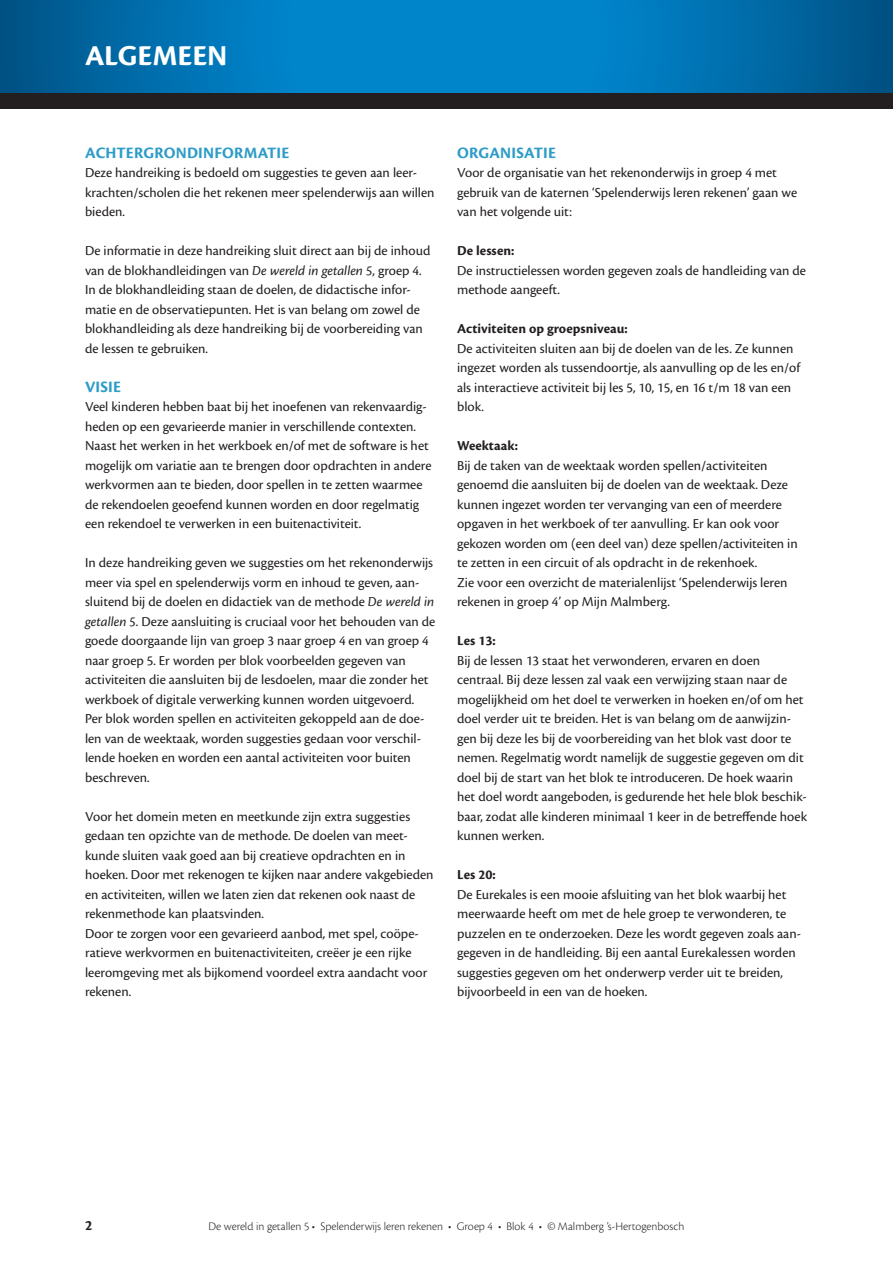
<style>
.page{position:relative;width:893px;height:1263px;background:#fff}
.page>*{position:absolute;margin:0;border:0;box-sizing:border-box;transform-origin:0 0}
.t1{font:30px "Cronos Pro Bold Capt";color:#fff}
.t2{font:700 16.5px "Cronos Pro";letter-spacing:.015em;color:#2d9cc6}
.t3{font:700 15px "Cronos Pro";color:#231f20}
.t4{font:14.25px/19.5px "Cronos Pro";color:#231f20}
.t5{font:700 14.25px "Cronos Pro";letter-spacing:.005em;color:#231f20}
.t6{font:300 12px "Cronos Pro";letter-spacing:-.005em;color:#231f20}
.s1{font-style:italic}
</style>
<div class="page">
<svg style="left:0;top:0;width:893px;height:93px;background:#0073b4"></svg>
<div style="left:0;top:93px;width:893px;height:15px;background:#231f20"></div>
<h1 class="t1" style="left:85px;top:38px;width:144px">ALGEMEEN</h1>
<p class="t2" style="left:85px;top:143px;width:206px">ACHTERGRONDINFORMATIE</p>
<p class="t4" style="left:85px;top:163px;width:351px">Deze handreiking is bedoeld om suggesties te geven aan leer&shy;krachten/scholen die het rekenen meer spelenderwijs aan willen bieden.</p>
<p class="t4" style="left:85px;top:241px;width:347px">De informatie in deze handreiking sluit direct aan bij de inhoud van de blokhandleidingen van <span class="s1">De wereld in getallen 5</span>, groep 4.<br>In de blokhandleiding staan de doelen, de didactische infor&shy;matie en de observatiepunten. Het is van belang om zowel de blokhandleiding als deze handreiking bij de voorbereiding van de lessen te gebruiken.</p>
<p class="t2" style="left:85px;top:377px;width:37px">VISIE</p>
<p class="t4" style="left:85px;top:397px;width:348px">Veel kinderen hebben baat bij het inoefenen van rekenvaardig&shy;heden op een gevarieerde manier in verschillende contexten.<br>Naast het werken in het werkboek en/of met de software is het mogelijk om variatie aan te brengen door opdrachten in andere werkvormen aan te bieden, door spellen in te zetten waarmee de rekendoelen geoefend kunnen worden en door regelmatig een rekendoel te verwerken in een buitenactiviteit.</p>
<p class="t4" style="left:85px;top:553px;width:352px">In deze handreiking geven we suggesties om het rekenonderwijs meer via spel en spelenderwijs vorm en inhoud te geven, aan&shy;sluitend bij de doelen en didactiek van de methode <span class="s1">De wereld in getallen 5</span>. Deze aansluiting is cruciaal voor het behouden van de goede doorgaande lijn van groep 3 naar groep 4 en van groep 4 naar groep 5. Er worden per blok voorbeelden gegeven van activiteiten die aansluiten bij de lesdoelen, maar die zonder het werkboek of digitale verwerking kunnen worden uitgevoerd.<br>Per blok worden spellen en activiteiten gekoppeld aan de doe&shy;len van de weektaak, worden suggesties gedaan voor verschil&shy;lende hoeken en worden een aantal activiteiten voor buiten beschreven.</p>
<p class="t4" style="left:85px;top:807px;width:350px">Voor het domein meten en meetkunde zijn extra suggesties gedaan ten opzichte van de methode. De doelen van meet&shy;kunde sluiten vaak goed aan bij creatieve opdrachten en in hoeken. Door met rekenogen te kijken naar andere vakgebieden en activiteiten, willen we laten zien dat rekenen ook naast de rekenmethode kan plaatsvinden.<br>Door te zorgen voor een gevarieerd aanbod, met spel, coöpe&shy;ratieve werkvormen en buitenactiviteiten, creëer je een rijke leeromgeving met als bijkomend voordeel extra aandacht voor rekenen.</p>
<p class="t2" style="left:457px;top:143px;width:100px">ORGANISATIE</p>
<p class="t4" style="left:457px;top:163px;width:342px">Voor de organisatie van het rekenonderwijs in groep 4 met gebruik van de katernen ‘Spelenderwijs leren rekenen’ gaan we van het volgende uit:</p>
<p class="t5" style="left:457px;top:243px;width:59px">De lessen:</p>
<p class="t4" style="left:457px;top:261px;width:350px">De instructielessen worden gegeven zoals de handleiding van de methode aangeeft.</p>
<p class="t5" style="left:457px;top:321px;width:172px">Activiteiten op groepsniveau:</p>
<p class="t4" style="left:457px;top:339px;width:345px">De activiteiten sluiten aan bij de doelen van de les. Ze kunnen ingezet worden als tussendoortje, als aanvulling op de les en/of als interactieve activiteit bij les 5, 10, 15, en 16 t/m 18 van een blok.</p>
<p class="t5" style="left:457px;top:438px;width:62px">Weektaak:</p>
<p class="t4" style="left:457px;top:456px;width:342px">Bij de taken van de weektaak worden spellen/activiteiten genoemd die aansluiten bij de doelen van de weektaak. Deze kunnen ingezet worden ter vervanging van een of meerdere opgaven in het werkboek of ter aanvulling. Er kan ook voor gekozen worden om (een deel van) deze spellen/activiteiten in te zetten in een circuit of als opdracht in de rekenhoek.<br>Zie voor een overzicht de materialenlijst ‘Spelenderwijs leren rekenen in groep 4’ op Mijn Malmberg.</p>
<p class="t5" style="left:457px;top:633px;width:40px">Les 13:</p>
<p class="t4" style="left:457px;top:651px;width:351px">Bij de lessen 13 staat het verwonderen, ervaren en doen centraal. Bij deze lessen zal vaak een verwijzing staan naar de mogelijkheid om het doel te verwerken in hoeken en/of om het doel verder uit te breiden. Het is van belang om de aanwijzin&shy;gen bij deze les bij de voorbereiding van het blok vast door te nemen. Regelmatig wordt namelijk de suggestie gegeven om dit doel bij de start van het blok te introduceren. De hoek waarin het doel wordt aangeboden, is gedurende het hele blok beschik&shy;baar, zodat alle kinderen minimaal 1 keer in de betreffende hoek kunnen werken.</p>
<p class="t5" style="left:457px;top:867px;width:40px">Les 20:</p>
<p class="t4" style="left:457px;top:884px;width:345px">De Eurekales is een mooie afsluiting van het blok waarbij het meerwaarde heeft om met de hele groep te verwonderen, te puzzelen en te onderzoeken. Deze les wordt gegeven zoals aan&shy;gegeven in de handleiding. Bij een aantal Eurekalessen worden suggesties gegeven om het onderwerp verder uit te breiden, bijvoorbeeld in een van de hoeken.</p>
<p class="t3" style="left:85px;top:1217px;width:9px">2</p>
<p class="t6" style="left:208px;top:1220px;width:477px">De wereld in getallen 5 • Spelenderwijs leren rekenen • Groep 4 • Blok 4 • © Malmberg ’s-Hertogenbosch</p>
</div>
